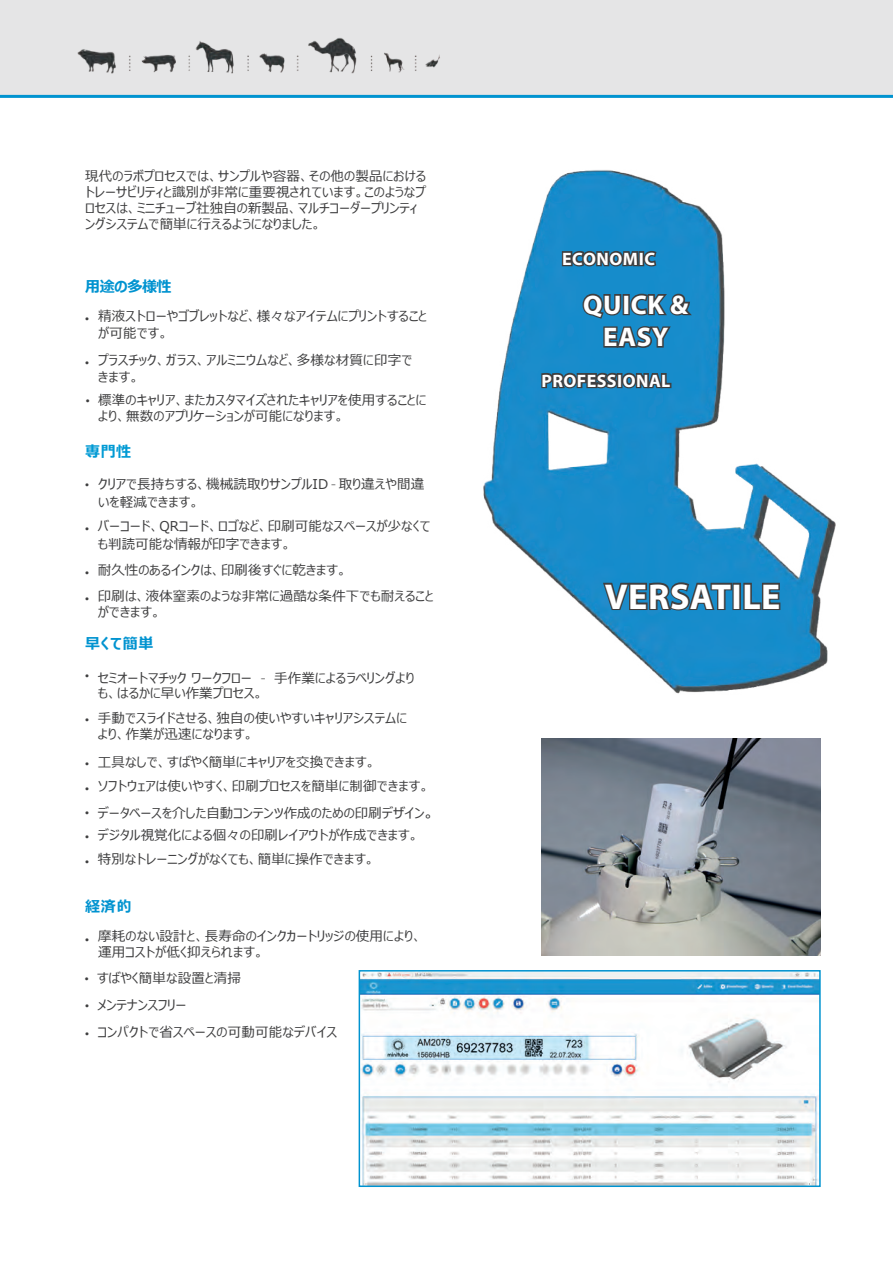
<style>
.page{position:relative;width:893px;height:1263px;background:#fff}
.page>*{position:absolute;margin:0;border:0;box-sizing:border-box;transform-origin:0 0}
.t1{font:700 36px "Myriad Pro";letter-spacing:.015em;color:#fff}
.t2{font:700 27px/32.4px "Myriad Pro";letter-spacing:.03em;color:#fff;text-align:center}
.t3{font:700 18px "Myriad Pro";letter-spacing:.025em;color:#fff}
.t4{font:700 15px "Meiryo UI";letter-spacing:.05em;color:#0093d0}
.t5{font:700 15px "Meiryo UI";color:#009ad4}
.t6{font:13.5px/16.2px "Meiryo UI";letter-spacing:.01em;color:#3e3e3f}
.s1{font-family:"Myriad Pro";font-weight:300;font-stretch:condensed;font-size:16.5px}
.s2{font-size:16.5px}
</style>
<div class="page">
<div style="left:0;top:0;width:893px;height:97px;background:#e5e5e6"></div>
<hr style="left:0;top:95px;width:893px;height:3px;background:#0093d0">
<img style="left:77px;top:37px;width:363px;height:37px">
<img style="left:483px;top:170px;width:353px;height:524px">
<svg style="left:601px;top:564px;width:133px;height:48px;background:#23739f"></svg>
<div style="left:732px;top:583px;width:9px;height:27px;border:3px solid #3e3e3f"></div>
<svg style="left:742px;top:581px;width:40px;height:30px"></svg>
<svg style="left:540px;top:222px;width:153px;height:177px;background:#1e7caf"></svg>
<img style="left:362px;top:973px;width:456px;height:211px">
<div style="left:359px;top:970px;width:462px;height:217px;border:2px solid #0093d0"></div>
<img style="left:541px;top:738px;width:280px;height:217px">
<p class="t6" style="left:85px;top:169px;width:343px">現代のラボプロセスでは、サンプルや容器、その他の製品におけるトレーサビリティと識別が非常に重要視されています。このようなプロセスは、ミニチューブ社独自の新製品、マルチコーダープリンティングシステムで簡単に行えるようになりました。</p>
<p class="t4" style="left:85px;top:276px;width:88px">用途の多様性</p>
<p class="t6" style="left:98px;top:309px;width:330px;text-indent:-13px"><span class="s1">•</span> 精液ストローやゴブレットなど、様々なアイテムにプリントすることが可能です。</p>
<p class="t6" style="left:98px;top:353px;width:316px;text-indent:-13px"><span class="s1">•</span> プラスチック、ガラス、アルミニウムなど、多様な材質に印字できます。</p>
<p class="t6" style="left:98px;top:392px;width:330px;text-indent:-12px"><span class="s1">•</span> 標準のキャリア、またカスタマイズされたキャリアを使用することにより、無数のアプリケーションが可能になります。</p>
<p class="t5" style="left:85px;top:441px;width:47px">専門性</p>
<p class="t6" style="left:98px;top:475px;width:328px;line-height:18.1px;text-indent:-13px"><span class="s1">•</span> クリアで長持ちする、機械読取りサンプルID <span class="s1">-</span> 取り違えや間違いを軽減できます。</p>
<p class="t6" style="left:98px;top:518px;width:334px;line-height:17.9px;text-indent:-13px"><span class="s1">•</span> バーコード、QRコード、ロゴなど、印刷可能なスペースが少なくても判読可能な情報が印字できます。</p>
<p class="t6" style="left:85px;top:563px;width:263px"><span class="s1">•</span> 耐久性のあるインクは、印刷後すぐに乾きます。</p>
<p class="t6" style="left:98px;top:589px;width:337px;text-indent:-13px"><span class="s1">•</span> 印刷は、液体窒素のような非常に過酷な条件下でも耐えることができます。</p>
<p class="t4" style="left:85px;top:633px;width:70px">早くて簡単</p>
<p class="t6" style="left:98px;top:671px;width:318px;line-height:14.9px;text-indent:-13px"><sup>•</sup> セミオートマチックワークフロー <span class="s1">-</span> 手作業によるラベリングよりも、はるかに早い作業プロセス。</p>
<p class="t6" style="left:98px;top:710px;width:311px;text-indent:-13px"><span class="s1">•</span> 手動でスライドさせる、独自の使いやすいキャリアシステムにより、作業が迅速になります。</p>
<p class="t6" style="left:85px;top:754px;width:292px"><span class="s1">•</span> 工具なしで、すばやく簡単にキャリアを交換できます。</p>
<p class="t6" style="left:85px;top:779px;width:346px"><span class="s1">•</span> ソフトウェアは使いやすく、印刷プロセスを簡単に制御できます。</p>
<p class="t6" style="left:85px;top:805px;width:352px"><span class="s1">•</span> データベースを介した自動コンテンツ作成のための印刷デザイン<span class="s2">。</span></p>
<p class="t6" style="left:85px;top:827px;width:335px"><span class="s1">•</span> デジタル視覚化による個々の印刷レイアウトが作成できます。</p>
<p class="t6" style="left:85px;top:852px;width:291px"><span class="s1">•</span> 特別なトレーニングがなくても、簡単に操作できます。</p>
<p class="t4" style="left:85px;top:896px;width:48px">経済的</p>
<p class="t6" style="left:98px;top:929px;width:325px;text-indent:-13px"><span class="s1">•</span> 摩耗のない設計と、長寿命のインクカートリッジの使用により、運用コストが低く抑えられます。</p>
<p class="t6" style="left:85px;top:971px;width:158px"><span class="s1">•</span> すばやく簡単な設置と清掃</p>
<p class="t6" style="left:85px;top:997px;width:103px"><span class="s1">•</span> メンテナンスフリー</p>
<p class="t6" style="left:85px;top:1025px;width:254px"><span class="s1">•</span> コンパクトで省スペースの可動可能なデバイス</p>
<h3 class="t3" style="left:562px;top:247px;width:94px">ECONOMIC</h3>
<h2 class="t2" style="left:583px;top:288px;width:107px">QUICK &amp;<br>EASY</h2>
<h3 class="t3" style="left:542px;top:369px;width:130px">PROFESSIONAL</h3>
<h1 class="t1" style="left:605px;top:573px;width:177px">VERSATILE</h1>
</div>
